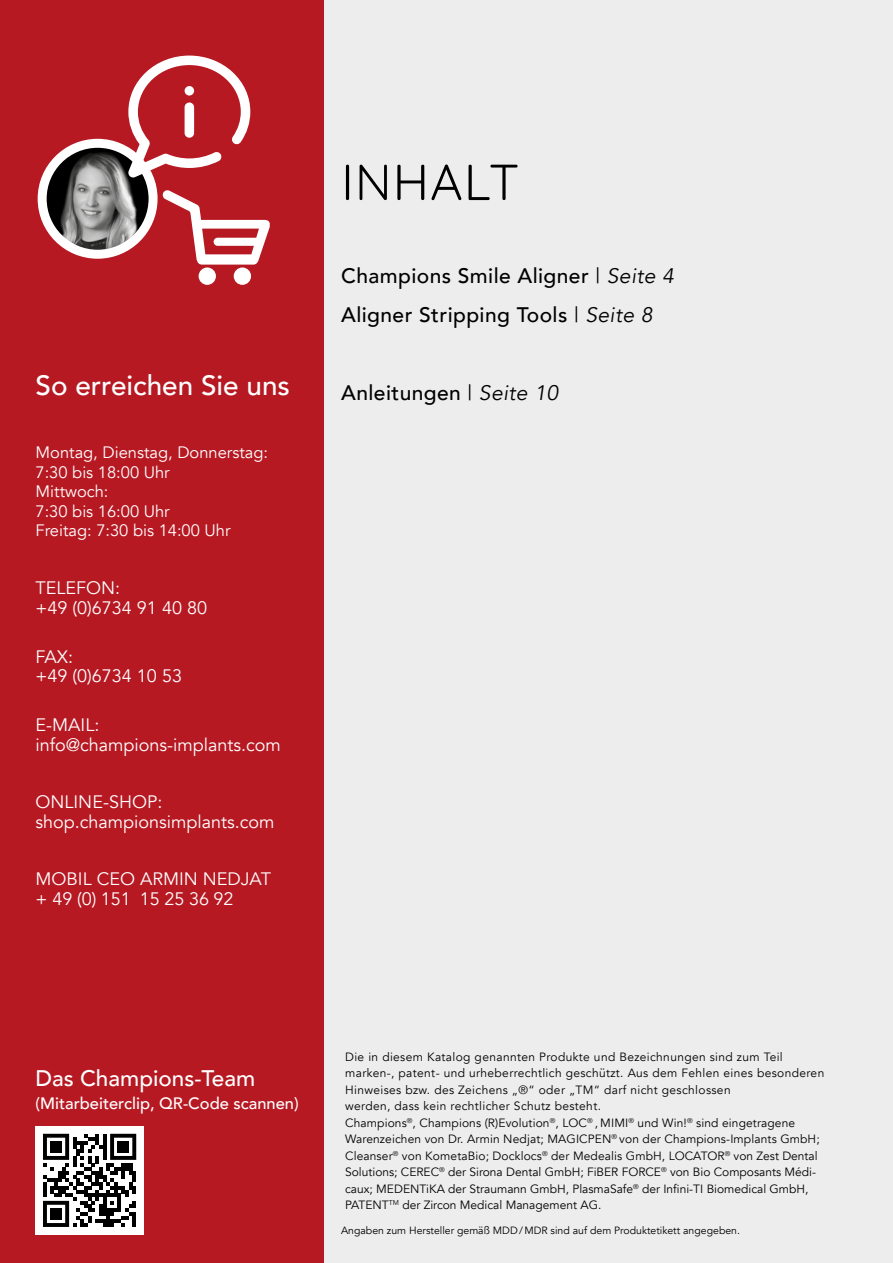
<style>
.page{position:relative;width:893px;height:1263px;background:#ededed}
.page>*{position:absolute;margin:0;border:0;box-sizing:border-box;transform-origin:0 0}
.t1{font:50.55px "Quicksand";letter-spacing:.02em;color:#000}
.t2{font:500 27.9px "Avenir";color:#fff}
.t3{font:500 22.5px "Avenir";color:#fff}
.t4{font:500 21px/39px "Avenir";letter-spacing:.02em;color:#000}
.t5{font:18px/19.2px "Avenir";color:#fff}
.t6{font:16.5px/19.5px "Avenir";color:#fff}
.t7{font:500 16.5px "Avenir";color:#fff}
.t8{font:12px/16.5px "Avenir";letter-spacing:.01em;color:#000}
.t9{font:10.5px "Avenir";color:#000}
.s1{font-weight:400}
.s2{font-weight:400;font-style:italic}
</style>
<div class="page">
<div style="left:0;top:0;width:323px;height:1263px;background:#b71923"></div>
<img style="left:42px;top:148px;width:106px;height:106px">
<div style="left:38px;top:139px;width:120px;height:120px;border:9px solid #fff;border-radius:50%"></div>
<svg style="left:128px;top:56px;width:122px;height:121px"></svg>
<div style="left:199px;top:267px;width:17px;height:18px;background:#fff;border-radius:50%"></div>
<div style="left:234px;top:267px;width:17px;height:18px;background:#fff;border-radius:50%"></div>
<svg style="left:162px;top:190px;width:108px;height:75px"></svg>
<div style="left:36px;top:1126px;width:108px;height:108px;background:#fff"></div>
<svg style="left:43px;top:1134px;width:93px;height:93px"></svg>
<div style="left:50px;top:1141px;width:12px;height:11px;background:#000"></div>
<div style="left:118px;top:1141px;width:11px;height:11px;background:#000"></div>
<div style="left:50px;top:1208px;width:12px;height:11px;background:#000"></div>
<h1 class="t1" style="left:341px;top:143px;width:180px">INHALT</h1>
<h3 class="t4" style="left:341px;top:255px;width:334px">Champions Smile Aligner <span class="s1">|</span> <span class="s2">Seite 4<br></span>Aligner Stripping Tools <span class="s1">|</span> <span class="s2">Seite 8</span></h3>
<h2 class="t2" style="left:36px;top:361px;width:256px">So erreichen Sie uns</h2>
<h3 class="t4" style="left:341px;top:372px;width:218px">Anleitungen <span class="s1">|</span> <span class="s2">Seite 10</span></h3>
<h3 class="t6" style="left:36px;top:443px;width:234px">Montag, Dienstag, Donnerstag:<br>7:30 bis 18:00 Uhr<br>Mittwoch:<br>7:30 bis 16:00 Uhr<br>Freitag: 7:30 bis 14:00 Uhr</h3>
<h3 class="t5" style="left:36px;top:579px;width:173px">TELEFON:<br>+49 (0)6734 91 40 80</h3>
<h3 class="t5" style="left:36px;top:647px;width:148px">FAX:<br>+49 (0)6734 10 53</h3>
<h3 class="t5" style="left:36px;top:716px;width:247px">E-MAIL: info@champions-implants.com</h3>
<h3 class="t5" style="left:36px;top:793px;width:241px">ONLINE-SHOP: shop.championsimplants.com</h3>
<h3 class="t5" style="left:36px;top:870px;width:237px">MOBIL CEO ARMIN NEDJAT + 49 (0) 151 15 25 36 92</h3>
<h3 class="t3" style="left:36px;top:1059px;width:221px">Das Champions-Team</h3>
<h3 class="t7" style="left:36px;top:1089px;width:265px">(Mitarbeiterclip, QR-Code scannen)</h3>
<p class="t8" style="left:345px;top:1048px;width:481px">Die in diesem Katalog genannten Produkte und Bezeichnungen sind zum Teil marken-, patent- und urheberrechtlich geschützt. Aus dem Fehlen eines besonderen Hinweises bzw. des Zeichens „®“ oder „TM“ darf nicht geschlossen<br>werden, dass kein rechtlicher Schutz besteht.<br>Champions<sup>®</sup>, Champions (R)Evolution<sup>®</sup>, LOC<sup>®</sup> , MIMI<sup>®</sup> und Win!<sup>®</sup> sind eingetragene Warenzeichen von Dr. Armin Nedjat; MAGICPEN<sup>®</sup> von der Champions-Implants GmbH; Cleanser<sup>®</sup> von KometaBio; Docklocs<sup>®</sup> der Medealis GmbH, LOCATOR<sup>®</sup> von Zest Dental Solutions; CEREC<sup>®</sup> der Sirona Dental GmbH; FiBER FORCE<sup>®</sup> von Bio Composants Médi&shy;caux; MEDENTiKA der Straumann GmbH, PlasmaSafe<sup>®</sup> der Infini-TI Biomedical GmbH, PATENT<sup>TM</sup> der Zircon Medical Management AG.</p>
<p class="t9" style="left:341px;top:1224px;width:400px">Angaben zum Hersteller gemäß MDD/MDR sind auf dem Produktetikett angegeben.</p>
</div>
